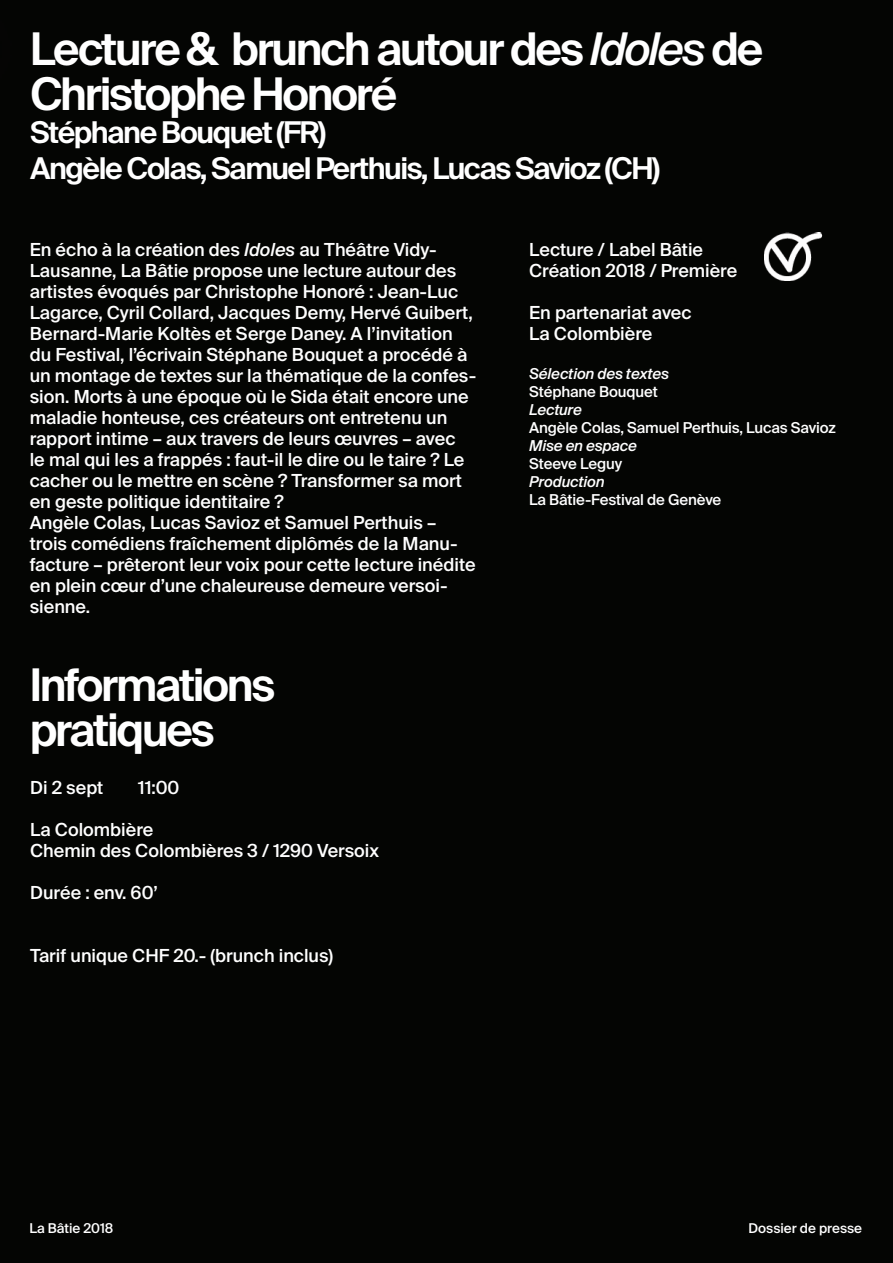
<style>
.page{position:relative;width:893px;height:1263px;background:#040503}
.page>*{position:absolute;margin:0;border:0;box-sizing:border-box;transform-origin:0 0}
.t1{font:600 45px/45px "Suisse Intl";letter-spacing:-.05em;color:#fff}
.t2{font:600 30px/36px "Suisse Intl";letter-spacing:-.05em;color:#fff}
.t3{font:500 18px/21px "Suisse Intl";color:#fff}
.t4{font:500 15px "Suisse Intl";letter-spacing:-.01em;color:#fff}
.t5{font:italic 500 15px "Suisse Intl";letter-spacing:-.01em;color:#fff}
.t6{font:500 13.5px "Suisse Intl";color:#fff}
.s1{font-weight:500;font-style:italic}
.s2{font-style:italic}
</style>
<div class="page">
<img style="left:764px;top:233px;width:59px;height:47px">
<h1 class="t1" style="left:30px;top:27px;width:735px">Lecture &amp; brunch autour des <span class="s1">Idoles</span> de<br>Christophe Honoré</h1>
<h2 class="t2" style="left:30px;top:114px;width:631px">Stéphane Bouquet (FR)<br>Angèle Colas, Samuel Perthuis, Lucas Savioz (CH)</h2>
<p class="t3" style="left:30px;top:239px;width:448px">En écho à la création des <span class="s2">Idoles</span> au Théâtre Vidy-Lausanne, La Bâtie propose une lecture autour des artistes évoqués par Christophe Honoré : Jean-Luc Lagarce, Cyril Collard, Jacques Demy, Hervé Guibert, Bernard-Marie Koltès et Serge Daney. A l’invitation du Festival, l’écrivain Stéphane Bouquet a procédé à un montage de textes sur la thématique de la confes&shy;sion. Morts à une époque où le Sida était encore une maladie honteuse, ces créateurs ont entretenu un rapport intime – aux travers de leurs œuvres – avec<br>le mal qui les a frappés : faut-il le dire ou le taire ? Le cacher ou le mettre en scène ? Transformer sa mort en geste politique identitaire ?<br>Angèle Colas, Lucas Savioz et Samuel Perthuis – trois comédiens fraîchement diplômés de la Manu&shy;facture – prêteront leur voix pour cette lecture inédite en plein cœur d’une chaleureuse demeure versoi&shy;sienne.</p>
<p class="t3" style="left:529px;top:240px;width:209px">Lecture / Label Bâtie<br>Création 2018 / Première</p>
<p class="t3" style="left:529px;top:303px;width:164px">En partenariat avec<br>La Colombière</p>
<p class="t5" style="left:529px;top:365px;width:141px">Sélection des textes</p>
<p class="t4" style="left:529px;top:383px;width:130px">Stéphane Bouquet</p>
<p class="t5" style="left:529px;top:401px;width:54px">Lecture</p>
<p class="t4" style="left:529px;top:419px;width:308px">Angèle Colas, Samuel Perthuis, Lucas Savioz</p>
<p class="t5" style="left:529px;top:437px;width:109px">Mise en espace</p>
<p class="t4" style="left:529px;top:455px;width:94px">Steeve Leguy</p>
<p class="t5" style="left:529px;top:473px;width:77px">Production</p>
<p class="t4" style="left:529px;top:491px;width:194px">La Bâtie-Festival de Genève</p>
<h1 class="t1" style="left:30px;top:663px;width:247px">Informations pratiques</h1>
<p class="t3" style="left:30px;top:777px;width:75px">Di 2 sept</p>
<p class="t3" style="left:138px;top:777px;width:43px">11:00</p>
<p class="t3" style="left:30px;top:819px;width:350px">La Colombière<br>Chemin des Colombières 3 / 1290 Versoix</p>
<p class="t3" style="left:30px;top:882px;width:129px">Durée : env. 60’</p>
<p class="t3" style="left:30px;top:945px;width:305px">Tarif unique CHF 20.- (brunch inclus)</p>
<p class="t6" style="left:29px;top:1220px;width:86px">La Bâtie 2018</p>
<p class="t6" style="left:748px;top:1220px;width:115px">Dossier de presse</p>
</div>
